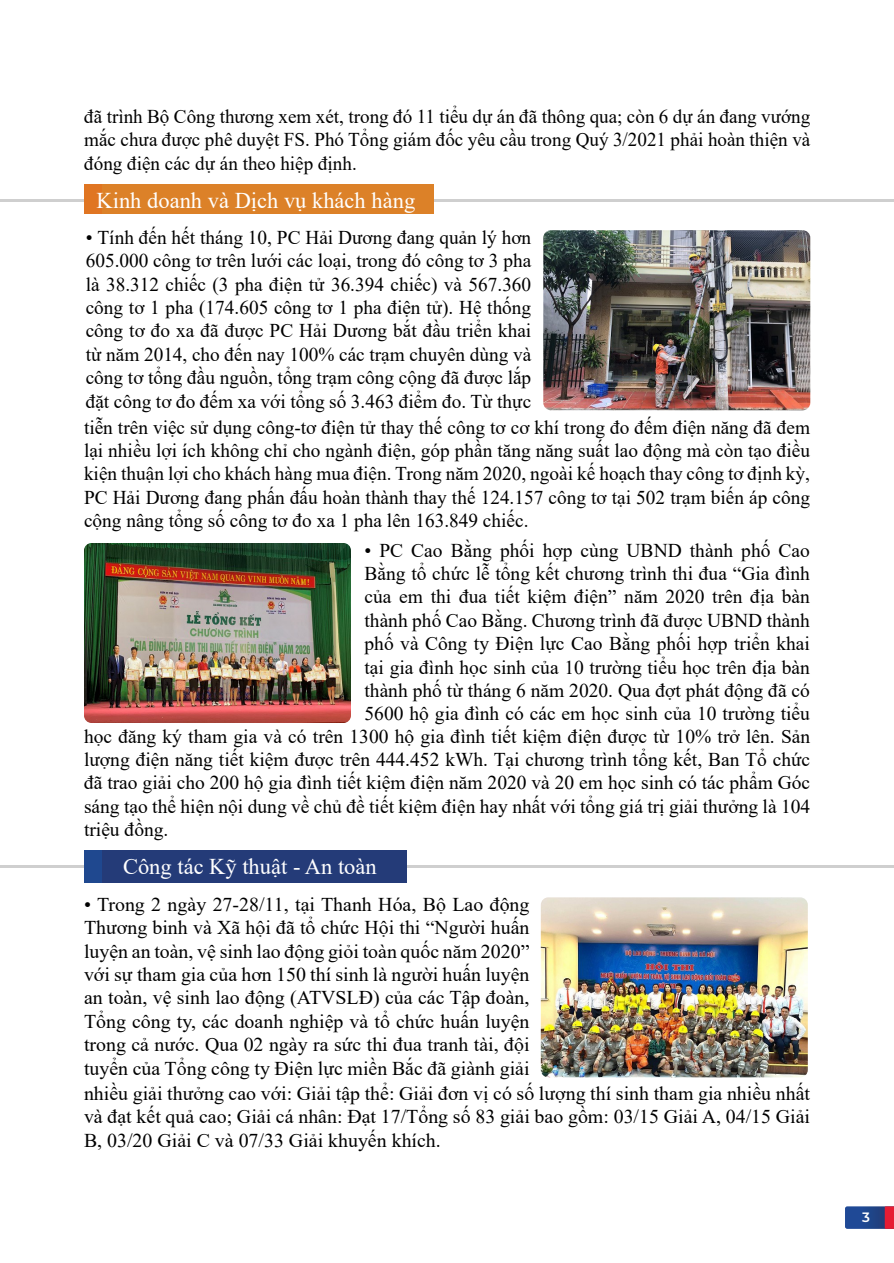
<style>
.page{position:relative;width:894px;height:1263px;background:#fff}
.page>*{position:absolute;margin:0;border:0;box-sizing:border-box;transform-origin:0 0}
.t1{font:22.5px "Times New Roman";color:#fff}
.t2{font:19.5px/23.4px "Times New Roman";color:#000;text-align:justify}
.t3{font:600 13.5px "Montserrat";color:#fff}
</style>
<div class="page">
<svg style="left:845px;top:1206px;width:49px;height:23px"></svg>
<img style="left:543px;top:230px;width:267px;height:180px">
<hr style="left:1px;top:200px;width:893px;height:2px;background:#cfcfcf">
<div style="left:84px;top:184px;width:18px;height:30px;background:#e07522"></div>
<div style="left:102px;top:184px;width:332px;height:30px;background:#dc8128"></div>
<img style="left:84px;top:543px;width:267px;height:180px">
<hr style="left:0;top:866px;width:894px;height:2px;background:#cfcfcf">
<div style="left:84px;top:850px;width:18px;height:34px;background:#1f488f"></div>
<div style="left:102px;top:850px;width:305px;height:34px;background:#243b78"></div>
<img style="left:541px;top:897px;width:267px;height:180px">
<p class="t2" style="left:84px;top:104px;width:728px">đã trình Bộ Công thương xem xét, trong đó 11 tiểu dự án đã thông qua; còn 6 dự án đang vướng mắc chưa được phê duyệt FS. Phó Tổng giám đốc yêu cầu trong Quý 3/2021 phải hoàn thiện và đóng điện các dự án theo hiệp định.</p>
<p class="t1" style="left:97px;top:184px;width:320px">Kinh doanh và Dịch vụ khách hàng</p>
<p class="t2" style="left:86px;top:225px;width:447px">• Tính đến hết tháng 10, PC Hải Dương đang quản lý hơn 605.000 công tơ trên lưới các loại, trong đó công tơ 3 pha là 38.312 chiếc (3 pha điện tử 36.394 chiếc) và 567.360 công tơ 1 pha (174.605 công tơ 1 pha điện tử). Hệ thống công tơ đo xa đã được PC Hải Dương bắt đầu triển khai từ năm 2014, cho đến nay 100% các trạm chuyên dùng và công tơ tổng đầu nguồn, tổng trạm công cộng đã được lắp đặt công tơ đo đếm xa với tổng số 3.463 điểm đo. Từ thực</p>
<p class="t2" style="left:84px;top:415px;width:728px">tiễn trên việc sử dụng công-tơ điện tử thay thế công tơ cơ khí trong đo đếm điện năng đã đem lại nhiều lợi ích không chỉ cho ngành điện, góp phần tăng năng suất lao động mà còn tạo điều kiện thuận lợi cho khách hàng mua điện. Trong năm 2020, ngoài kế hoạch thay công tơ định kỳ, PC Hải Dương đang phấn đấu hoàn thành thay thế 124.157 công tơ tại 502 trạm biến áp công cộng nâng tổng số công tơ đo xa 1 pha lên 163.849 chiếc.</p>
<p class="t2" style="left:364px;top:538px;width:447px">• PC Cao Bằng phối hợp cùng UBND thành phố Cao</p>
<p class="t2" style="left:364px;top:561px;width:447px">Bằng tổ chức lễ tổng kết chương trình thi đua “Gia đình</p>
<p class="t2" style="left:364px;top:584px;width:447px">của em thi đua tiết kiệm điện” năm 2020 trên địa bàn</p>
<p class="t2" style="left:364px;top:608px;width:447px">thành phố Cao Bằng. Chương trình đã được UBND thành</p>
<p class="t2" style="left:364px;top:631px;width:447px">phố và Công ty Điện lực Cao Bằng phối hợp triển khai</p>
<p class="t2" style="left:364px;top:655px;width:447px">tại gia đình học sinh của 10 trường tiểu học trên địa bàn</p>
<p class="t2" style="left:364px;top:678px;width:447px">thành phố từ tháng 6 năm 2020. Qua đợt phát động đã có</p>
<p class="t2" style="left:364px;top:701px;width:447px">5600 hộ gia đình có các em học sinh của 10 trường tiểu</p>
<p class="t2" style="left:84px;top:724px;width:728px">học đăng ký tham gia và có trên 1300 hộ gia đình tiết kiệm điện được từ 10% trở lên. Sản</p>
<p class="t2" style="left:84px;top:747px;width:728px">lượng điện năng tiết kiệm được trên 444.452 kWh. Tại chương trình tổng kết, Ban Tổ chức</p>
<p class="t2" style="left:84px;top:770px;width:728px">đã trao giải cho 200 hộ gia đình tiết kiệm điện năm 2020 và 20 em học sinh có tác phẩm Góc</p>
<p class="t2" style="left:84px;top:794px;width:728px">sáng tạo thể hiện nội dung về chủ đề tiết kiệm điện hay nhất với tổng giá trị giải thưởng là 104</p>
<p class="t2" style="left:84px;top:817px;width:86px">triệu đồng.</p>
<p class="t1" style="left:123px;top:850px;width:255px">Công tác Kỹ thuật - An toàn</p>
<p class="t2" style="left:84px;top:892px;width:447px">• Trong 2 ngày 27-28/11, tại Thanh Hóa, Bộ Lao động Thương binh và Xã hội đã tổ chức Hội thi “Người huấn luyện an toàn, vệ sinh lao động giỏi toàn quốc năm 2020” với sự tham gia của hơn 150 thí sinh là người huấn luyện an toàn, vệ sinh lao động (ATVSLĐ) của các Tập đoàn, Tổng công ty, các doanh nghiệp và tổ chức huấn luyện trong cả nước. Qua 02 ngày ra sức thi đua tranh tài, đội tuyển của Tổng công ty Điện lực miền Bắc đã giành giải</p>
<p class="t2" style="left:84px;top:1081px;width:728px">nhiều giải thưởng cao với: Giải tập thể: Giải đơn vị có số lượng thí sinh tham gia nhiều nhất và đạt kết quả cao; Giải cá nhân: Đạt 17/Tổng số 83 giải bao gồm: 03/15 Giải A, 04/15 Giải B, 03/20 Giải C và 07/33 Giải khuyến khích.</p>
<p class="t3" style="left:862px;top:1208px;width:9px">3</p>
</div>
